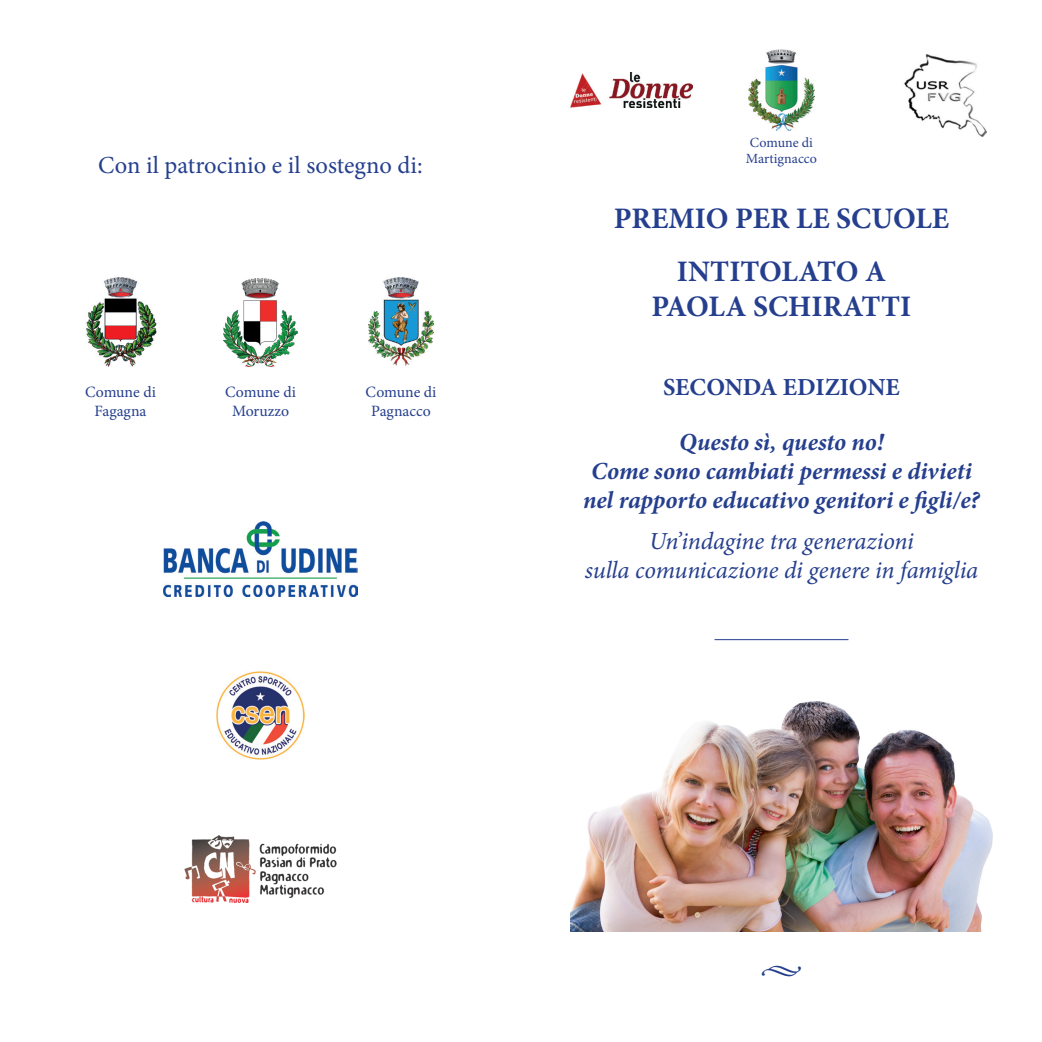
<style>
.page{position:relative;width:1042px;height:1042px;background:#fff}
.page>*{position:absolute;margin:0;border:0;box-sizing:border-box;transform-origin:0 0}
.t1{font:700 29.75px "Minion Pro";color:#253f8e}
.t2{font:italic 600 26.25px "Minion Pro";color:#253f8e}
.t3{font:italic 700 24.5px "Minion Pro";letter-spacing:-.005em;color:#253f8e}
.t4{font:italic 24.5px "Minion Pro";letter-spacing:-.005em;color:#253f8e}
.t5{font:24.5px "Minion Pro";color:#253f8e}
.t6{font:700 24.5px "Minion Pro";color:#253f8e}
.t7{font:15.75px "Minion Pro";color:#253f8e}
.t8{font:14px "Minion Pro";color:#253f8e}
</style>
<div class="page">
<hr style="left:714px;top:639px;width:134px;height:1px;background:#253f8e">
<img style="left:570px;top:701px;width:422px;height:230px">
<img style="left:904px;top:54px;width:82px;height:82px">
<img style="left:748px;top:50px;width:66px;height:80px">
<img style="left:184px;top:835px;width:153px;height:68px">
<img style="left:216px;top:671px;width:88px;height:88px">
<img style="left:224px;top:278px;width:73px;height:88px">
<img style="left:368px;top:277px;width:65px;height:89px">
<img style="left:163px;top:521px;width:195px;height:75px">
<img style="left:86px;top:277px;width:71px;height:89px">
<img style="left:570px;top:72px;width:122px;height:35px">
<p class="t5" style="left:98px;top:149px;width:326px">Con il patrocinio e il sostegno di:</p>
<p class="t7" style="left:85px;top:381px;width:72px">Comune di</p>
<p class="t7" style="left:95px;top:400px;width:53px">Fagagna</p>
<p class="t7" style="left:225px;top:381px;width:72px">Comune di</p>
<p class="t7" style="left:232px;top:400px;width:59px">Moruzzo</p>
<p class="t7" style="left:366px;top:381px;width:72px">Comune di</p>
<p class="t7" style="left:371px;top:400px;width:61px">Pagnacco</p>
<p class="t8" style="left:750px;top:133px;width:64px">Comune di</p>
<p class="t8" style="left:746px;top:150px;width:73px">Martignacco</p>
<p class="t1" style="left:614px;top:198px;width:337px">PREMIO PER LE SCUOLE</p>
<p class="t1" style="left:677px;top:250px;width:210px">INTITOLATO A</p>
<p class="t1" style="left:651px;top:286px;width:261px">PAOLA SCHIRATTI</p>
<p class="t6" style="left:663px;top:370px;width:238px">SECONDA EDIZIONE</p>
<p class="t3" style="left:679px;top:424px;width:206px">Questo sì, questo no!</p>
<p class="t3" style="left:591px;top:454px;width:382px">Come sono cambiati permessi e divieti</p>
<p class="t3" style="left:583px;top:483px;width:398px">nel rapporto educativo genitori e figli/e?</p>
<p class="t4" style="left:649px;top:524px;width:266px">Un’indagine tra generazioni</p>
<p class="t4" style="left:585px;top:553px;width:395px">sulla comunicazione di genere in famiglia</p>
<p class="t2" style="left:760px;top:950px;width:44px">•</p>
</div>
